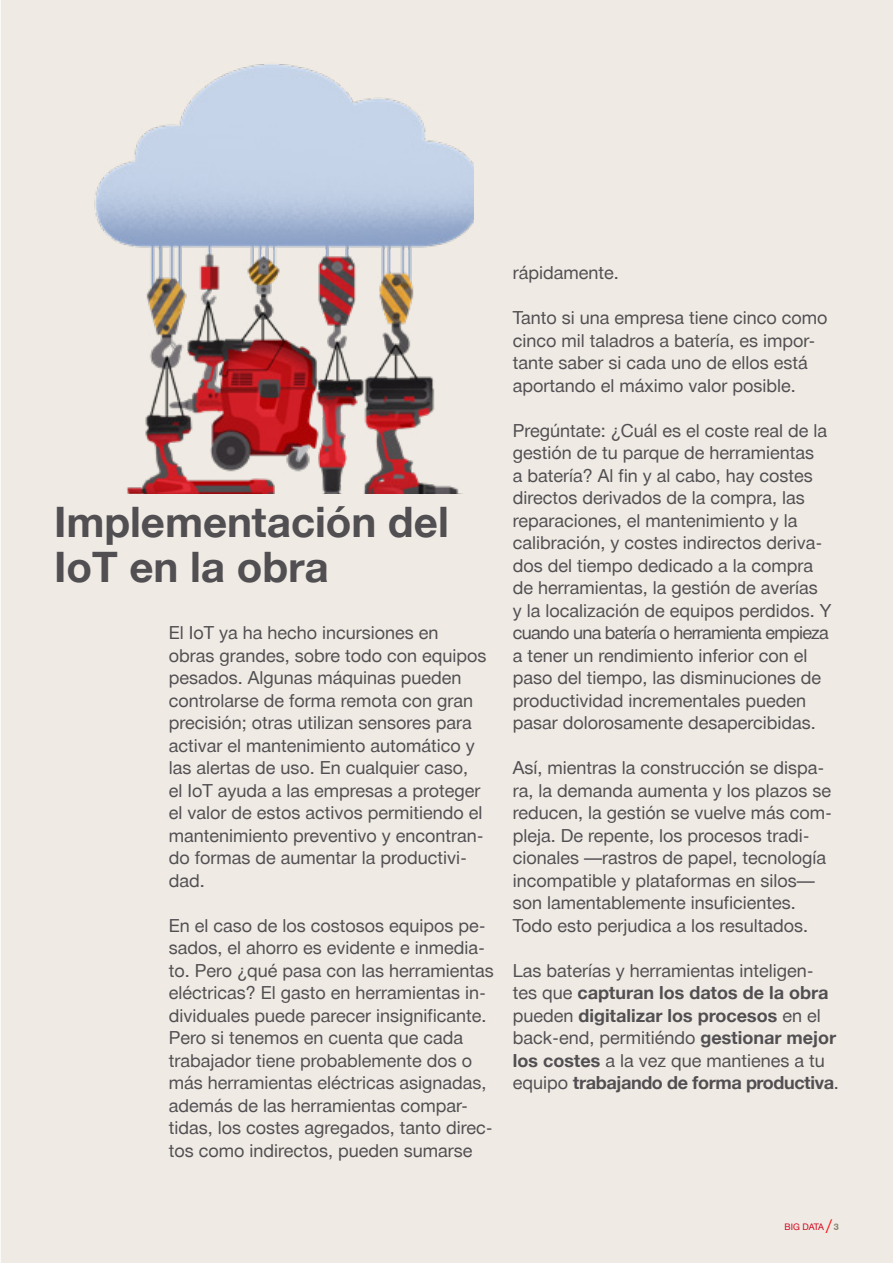
<style>
.page{position:relative;width:893px;height:1263px;background:#efebe4}
.page>*{position:absolute;margin:0;border:0;box-sizing:border-box;transform-origin:0 0}
.t1{font:700 42px/45px "Hilti";color:#524f53}
.t2{font:18px/22.5px "Hilti";color:#524f53}
.t3{font:9px "Hilti";color:#d2051e}
.s1{font-weight:700}
.s2{font-size:15px;color:#f00}
.s3{font-weight:700;color:#887f6e}
</style>
<div class="page">
<img style="left:94px;top:64px;width:379px;height:429px">
<hr style="left:0;top:0;width:1px;height:1263px;background:#fff">
<h1 class="t1" style="left:54px;top:498px;width:396px">Implementación del<br>IoT en la obra</h1>
<p class="t2" style="left:169px;top:621px;width:319px">El IoT ya ha hecho incursiones en obras grandes, sobre todo con equipos pesados. Algunas máquinas pueden controlarse de forma remota con gran precisión; otras utilizan sensores para activar el mantenimiento automático y las alertas de uso. En cualquier caso,<br>el IoT ayuda a las empresas a proteger el valor de estos activos permitiendo el mantenimiento preventivo y encontran&shy;do formas de aumentar la productivi&shy;dad.</p>
<p class="t2" style="left:169px;top:913px;width:327px">En el caso de los costosos equipos pe&shy;sados, el ahorro es evidente e inmedia&shy;to. Pero ¿qué pasa con las herramientas eléctricas? El gasto en herramientas in&shy;dividuales puede parecer insignificante.<br>Pero si tenemos en cuenta que cada trabajador tiene probablemente dos o más herramientas eléctricas asignadas, además de las herramientas compar&shy;tidas, los costes agregados, tanto direc&shy;tos como indirectos, pueden sumarse</p>
<p class="t2" style="left:513px;top:261px;width:108px">rápidamente.</p>
<p class="t2" style="left:513px;top:306px;width:316px">Tanto si una empresa tiene cinco como cinco mil taladros a batería, es impor&shy;tante saber si cada uno de ellos está aportando el máximo valor posible.</p>
<p class="t2" style="left:513px;top:418px;width:320px">Pregúntate: ¿Cuál es el coste real de la gestión de tu parque de herramientas<br>a batería? Al fin y al cabo, hay costes directos derivados de la compra, las reparaciones, el mantenimiento y la calibración, y costes indirectos deriva&shy;dos del tiempo dedicado a la compra de herramientas, la gestión de averías<br>y la localización de equipos perdidos. Y cuando una batería o herramienta empieza a tener un rendimiento inferior con el paso del tiempo, las disminuciones de productividad incrementales pueden pasar dolorosamente desapercibidas.</p>
<p class="t2" style="left:513px;top:756px;width:321px">Así, mientras la construcción se dispa&shy;ra, la demanda aumenta y los plazos se reducen, la gestión se vuelve más com&shy;pleja. De repente, los procesos tradi&shy;cionales —rastros de papel, tecnología incompatible y plataformas en silos— son lamentablemente insuficientes.<br>Todo esto perjudica a los resultados.</p>
<p class="t2" style="left:513px;top:958px;width:327px">Las baterías y herramientas inteligen&shy;tes que <span class="s1">capturan los datos de la obra </span>pueden <span class="s1">digitalizar los procesos</span> en el back-end, permitiéndo <span class="s1">gestionar mejor los costes</span> a la vez que mantienes a tu equipo <span class="s1">trabajando de forma productiva</span>.</p>
<p class="t3" style="left:785px;top:1221px;width:56px">BIG DATA <span class="s2">/</span> <span class="s3">3</span></p>
</div>
